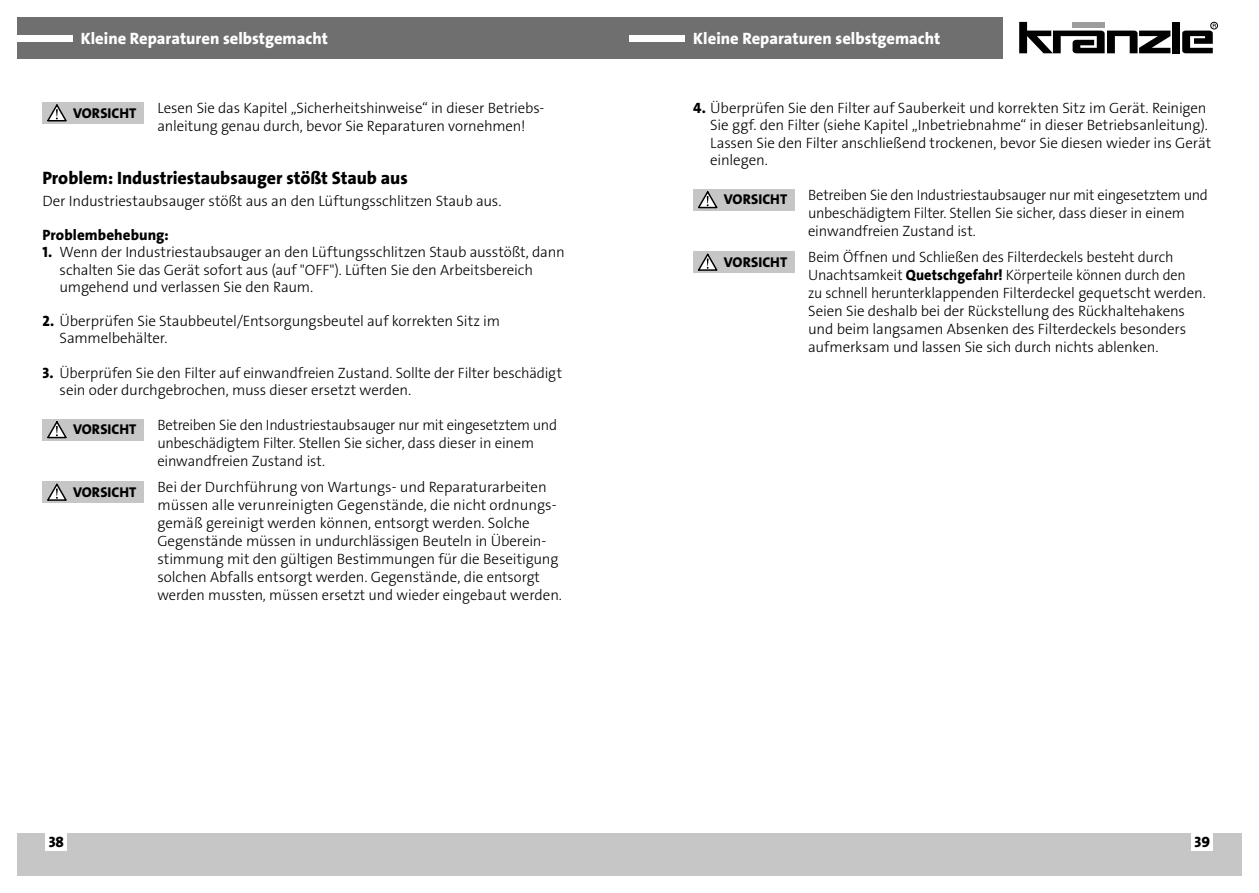
<style>
.page{position:relative;width:1259px;height:893px;background:#fff}
.page>*{position:absolute;margin:0;border:0;box-sizing:border-box;transform-origin:0 0}
.t1{font:18px "The Sans LP8 Ex Bld";letter-spacing:-.005em;color:#000}
.t2{font:16.5px "The Sans LP8 Ex Bld";color:#fff}
.t3{font:15px/18px "The Sans LP3 Lig";letter-spacing:-.01em;color:#000}
.t4{font:15px "The Sans LP8 Ex Bld";letter-spacing:.005em;color:#000}
.t5{font:14.25px "The Sans LP8 Ex Bld";letter-spacing:.005em;color:#000}
.s1{font-family:"The Sans LP8 Ex Bld"}
</style>
<div class="page">
<div style="left:629px;top:833px;width:613px;height:43px;background:#c6c6c6"></div>
<div style="left:17px;top:833px;width:612px;height:43px;background:#c6c6c6"></div>
<div style="left:1191px;top:833px;width:22px;height:18px;background:#fff"></div>
<div style="left:46px;top:833px;width:21px;height:18px;background:#fff"></div>
<div style="left:17px;top:17px;width:985px;height:41px;background:#706f6f"></div>
<div style="left:17px;top:35px;width:55px;height:6px;background:#fff"></div>
<div style="left:629px;top:35px;width:56px;height:6px;background:#fff"></div>
<svg style="left:1019px;top:22px;width:151px;height:31px"></svg>
<div style="left:1172px;top:22px;width:7px;height:31px;background:#000"></div>
<div style="left:1210px;top:22px;width:7px;height:7px;border:1px solid #000;border-radius:50%"></div>
<svg style="left:1182px;top:24px;width:34px;height:29px"></svg>
<div style="left:43px;top:102px;width:101px;height:22px;background:#c6c6c6"></div>
<svg style="left:47px;top:104px;width:20px;height:17px"></svg>
<div style="left:43px;top:419px;width:101px;height:21px;background:#c6c6c6"></div>
<svg style="left:47px;top:421px;width:20px;height:17px"></svg>
<div style="left:43px;top:481px;width:101px;height:22px;background:#c6c6c6"></div>
<svg style="left:47px;top:484px;width:20px;height:17px"></svg>
<div style="left:693px;top:189px;width:101px;height:21px;background:#c6c6c6"></div>
<svg style="left:698px;top:191px;width:19px;height:17px"></svg>
<div style="left:693px;top:251px;width:101px;height:22px;background:#c6c6c6"></div>
<svg style="left:698px;top:254px;width:19px;height:17px"></svg>
<p class="t2" style="left:81px;top:28px;width:249px">Kleine Reparaturen selbstgemacht</p>
<p class="t2" style="left:693px;top:28px;width:249px">Kleine Reparaturen selbstgemacht</p>
<p class="t5" style="left:73px;top:104px;width:65px">VORSICHT</p>
<p class="t3" style="left:157px;top:99px;width:388px">Lesen Sie das Kapitel „Sicherheitshinweise“ in dieser Betriebs&shy;anleitung genau durch, bevor Sie Reparaturen vornehmen!</p>
<p class="t1" style="left:43px;top:166px;width:367px">Problem: Industriestaubsauger stößt Staub aus</p>
<p class="t3" style="left:43px;top:192px;width:460px">Der Industriestaubsauger stößt aus an den Lüftungsschlitzen Staub aus.</p>
<p class="t4" style="left:43px;top:225px;width:128px">Problembehebung:</p>
<p class="t3" style="left:60px;top:244px;width:507px;line-height:17.2px;text-indent:-17px"><span class="s1">1.</span> Wenn der Industriestaubsauger an den Lüftungsschlitzen Staub ausstößt, dann schalten Sie das Gerät sofort aus (auf "OFF"). Lüften Sie den Arbeitsbereich umgehend und verlassen Sie den Raum.</p>
<p class="t3" style="left:60px;top:313px;width:442px;line-height:17.2px;text-indent:-17px"><span class="s1">2.</span> Überprüfen Sie Staubbeutel/Entsorgungsbeutel auf korrekten Sitz im<br>Sammelbehälter.</p>
<p class="t3" style="left:60px;top:364px;width:504px;line-height:17.2px;text-indent:-17px"><span class="s1">3.</span> Überprüfen Sie den Filter auf einwandfreien Zustand. Sollte der Filter beschädigt sein oder durchgebrochen, muss dieser ersetzt werden.</p>
<p class="t5" style="left:73px;top:420px;width:65px">VORSICHT</p>
<p class="t3" style="left:157px;top:416px;width:401px">Betreiben Sie den Industriestaubsauger nur mit eingesetztem und unbeschädigtem Filter. Stellen Sie sicher, dass dieser in einem einwandfreien Zustand ist.</p>
<p class="t5" style="left:73px;top:483px;width:65px">VORSICHT</p>
<p class="t3" style="left:157px;top:478px;width:406px">Bei der Durchführung von Wartungs- und Reparaturarbeiten müssen alle verunreinigten Gegenstände, die nicht ordnungs&shy;gemäß gereinigt werden können, entsorgt werden. Solche Gegenstände müssen in undurchlässigen Beuteln in Überein&shy;stimmung mit den gültigen Bestimmungen für die Beseitigung solchen Abfalls entsorgt werden. Gegenstände, die entsorgt werden mussten, müssen ersetzt und wieder eingebaut werden.</p>
<p class="t3" style="left:710px;top:100px;width:502px;line-height:17.2px;text-indent:-17px"><span class="s1">4.</span> Überprüfen Sie den Filter auf Sauberkeit und korrekten Sitz im Gerät. Reinigen Sie ggf. den Filter (siehe Kapitel „Inbetriebnahme“ in dieser Betriebsanleitung).<br>Lassen Sie den Filter anschließend trockenen, bevor Sie diesen wieder ins Gerät einlegen.</p>
<p class="t5" style="left:724px;top:190px;width:65px">VORSICHT</p>
<p class="t3" style="left:808px;top:186px;width:401px">Betreiben Sie den Industriestaubsauger nur mit eingesetztem und unbeschädigtem Filter. Stellen Sie sicher, dass dieser in einem einwandfreien Zustand ist.</p>
<p class="t5" style="left:724px;top:253px;width:65px">VORSICHT</p>
<p class="t3" style="left:808px;top:248px;width:399px">Beim Öffnen und Schließen des Filterdeckels besteht durch Unachtsamkeit <span class="s1">Quetschgefahr!</span> Körperteile können durch den<br>zu schnell herunterklappenden Filterdeckel gequetscht werden.<br>Seien Sie deshalb bei der Rückstellung des Rückhaltehakens und beim langsamen Absenken des Filterdeckels besonders aufmerksam und lassen Sie sich durch nichts ablenken.</p>
<p class="t4" style="left:49px;top:832px;width:17px">38</p>
<p class="t4" style="left:1194px;top:832px;width:17px">39</p>
</div>
